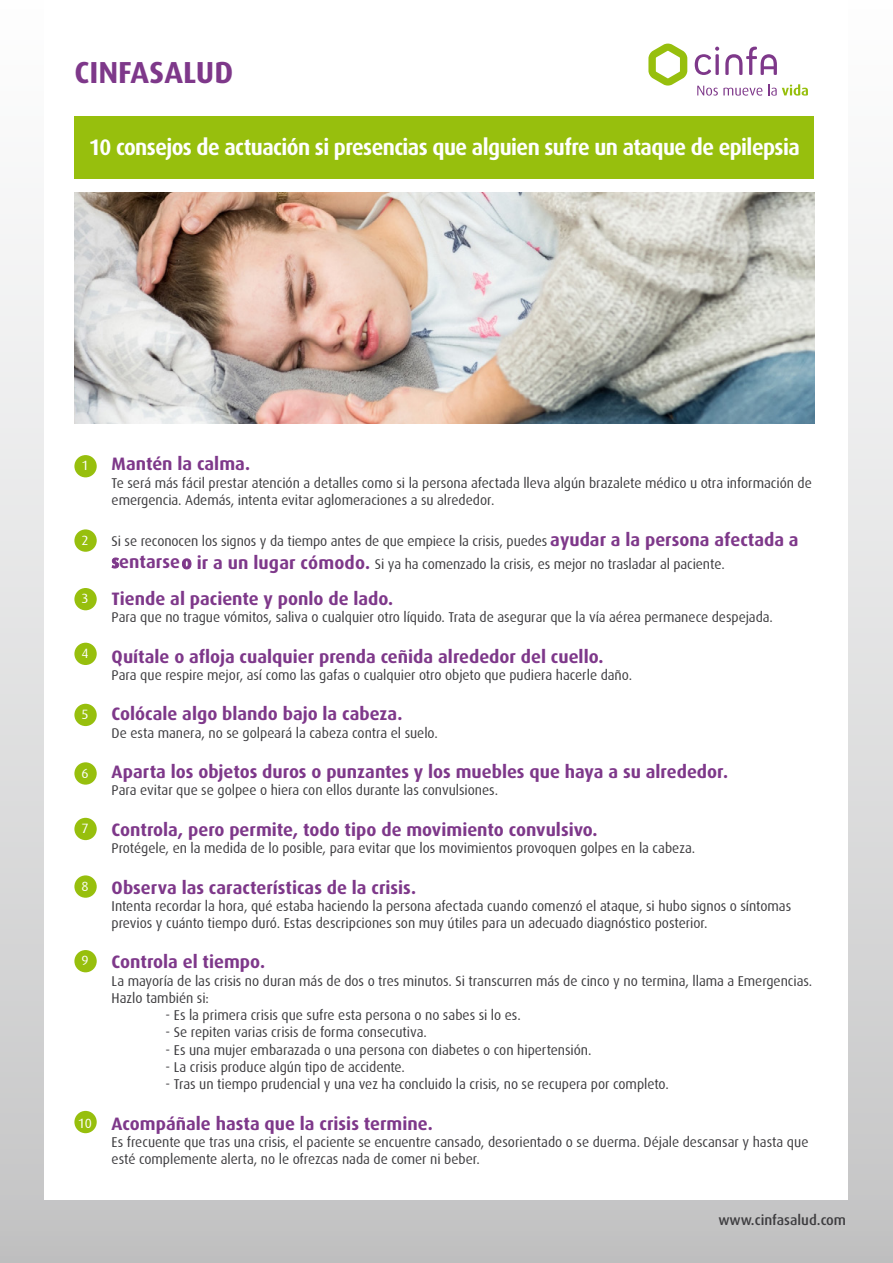
<style>
.page{position:relative;width:893px;height:1263px;background:#fff}
.page>*{position:absolute;margin:0;border:0;box-sizing:border-box;transform-origin:0 0}
.t1{font:700 30.45px "Dax";color:#7e388a}
.t2{font:700 22.5px "Dax";letter-spacing:-.025em;color:#fff;scale:.94 1}
.t3{font:700 18px "Dax";color:#7e388a}
.t4{font:14.25px/17.2px "Dax";letter-spacing:-.005em;color:#3e3d40;scale:.96 1}
.t5{font:500 14.25px "Dax";color:#3e3d40}
.t6{font:13.5px "Dax";color:#fff}
.s1{font-weight:700;font-size:18px;color:#7e388a}
</style>
<div class="page">
<div style="left:0;top:0;width:893px;height:1263px;background:linear-gradient(to bottom,#fff,#c6c6c7)"></div>
<div style="left:45px;top:0;width:803px;height:1199px;background:#fff"></div>
<svg style="left:725px;top:47px;width:52px;height:28px"></svg>
<svg style="left:695px;top:47px;width:24px;height:28px"></svg>
<svg style="left:648px;top:44px;width:39px;height:42px"></svg>
<svg style="left:697px;top:86px;width:65px;height:10px"></svg>
<svg style="left:768px;top:84px;width:40px;height:12px"></svg>
<div style="left:74px;top:117px;width:740px;height:62px;background:#97bf0d"></div>
<img style="left:74px;top:192px;width:740px;height:231px">
<div style="left:74px;top:455px;width:23px;height:22px;background:#97bf0d;border-radius:50%"></div>
<div style="left:74px;top:529px;width:23px;height:23px;background:#97bf0d;border-radius:50%"></div>
<div style="left:74px;top:588px;width:23px;height:22px;background:#97bf0d;border-radius:50%"></div>
<div style="left:74px;top:643px;width:23px;height:22px;background:#97bf0d;border-radius:50%"></div>
<div style="left:74px;top:704px;width:23px;height:22px;background:#97bf0d;border-radius:50%"></div>
<div style="left:74px;top:762px;width:23px;height:23px;background:#97bf0d;border-radius:50%"></div>
<div style="left:74px;top:818px;width:23px;height:22px;background:#97bf0d;border-radius:50%"></div>
<div style="left:74px;top:875px;width:23px;height:23px;background:#97bf0d;border-radius:50%"></div>
<div style="left:74px;top:950px;width:23px;height:22px;background:#97bf0d;border-radius:50%"></div>
<div style="left:74px;top:1111px;width:23px;height:22px;background:#97bf0d;border-radius:50%"></div>
<h1 class="t1" style="left:74px;top:55px;width:160px">CINFASALUD</h1>
<h2 class="t2" style="left:89px;top:134px;width:758px">10 consejos de actuación si presencias que alguien sufre un ataque de epilepsia</h2>
<p class="t6" style="left:81px;top:458px;width:9px">1</p>
<p class="t6" style="left:81px;top:533px;width:9px">2</p>
<p class="t6" style="left:81px;top:591px;width:9px">3</p>
<p class="t6" style="left:81px;top:646px;width:9px">4</p>
<p class="t6" style="left:81px;top:707px;width:9px">5</p>
<p class="t6" style="left:81px;top:765px;width:9px">6</p>
<p class="t6" style="left:81px;top:821px;width:9px">7</p>
<p class="t6" style="left:81px;top:879px;width:9px">8</p>
<p class="t6" style="left:81px;top:953px;width:9px">9</p>
<p class="t6" style="left:78px;top:1115px;width:16px">10</p>
<p class="t3" style="left:112px;top:454px;width:140px">Mantén la calma.</p>
<p class="t4" style="left:112px;top:474px;width:731px">Te será más fácil prestar atención a detalles como si la persona afectada lleva algún brazalete médico u otra información de emergencia. Además, intenta evitar aglomeraciones a su alrededor.</p>
<p class="t4" style="left:112px;top:530px;width:717px;line-height:22.8px">Si se reconocen los signos y da tiempo antes de que empiece la crisis, puedes <span class="s1">ayudar a la persona afectada a sentarseo ir a un lugar cómodo.</span> Si ya ha comenzado la crisis, es mejor no trasladar al paciente.</p>
<p class="t3" style="left:112px;top:588px;width:283px">Tiende al paciente y ponlo de lado.</p>
<p class="t4" style="left:112px;top:609px;width:690px">Para que no trague vómitos, saliva o cualquier otro líquido. Trata de asegurar que la vía aérea permanece despejada.</p>
<p class="t3" style="left:112px;top:646px;width:493px">Quítale o afloja cualquier prenda ceñida alrededor del cuello.</p>
<p class="t4" style="left:112px;top:666px;width:544px">Para que respire mejor, así como las gafas o cualquier otro objeto que pudiera hacerle daño.</p>
<p class="t3" style="left:112px;top:704px;width:292px">Colócale algo blando bajo la cabeza.</p>
<p class="t4" style="left:112px;top:724px;width:341px">De esta manera, no se golpeará la cabeza contra el suelo.</p>
<p class="t3" style="left:112px;top:762px;width:618px">Aparta los objetos duros o punzantes y los muebles que haya a su alrededor.</p>
<p class="t4" style="left:112px;top:782px;width:404px">Para evitar que se golpee o hiera con ellos durante las convulsiones.</p>
<p class="t3" style="left:112px;top:819px;width:488px">Controla, pero permite, todo tipo de movimiento convulsivo.</p>
<p class="t4" style="left:112px;top:840px;width:609px">Protégele, en la medida de lo posible, para evitar que los movimientos provoquen golpes en la cabeza.</p>
<p class="t3" style="left:112px;top:877px;width:306px">Observa las características de la crisis.</p>
<p class="t4" style="left:112px;top:897px;width:709px">Intenta recordar la hora, qué estaba haciendo la persona afectada cuando comenzó el ataque, si hubo signos o síntomas previos y cuánto tiempo duró. Estas descripciones son muy útiles para un adecuado diagnóstico posterior.</p>
<p class="t3" style="left:112px;top:952px;width:155px">Controla el tiempo.</p>
<p class="t4" style="left:112px;top:972px;width:731px">La mayoría de las crisis no duran más de dos o tres minutos. Si transcurren más de cinco y no termina, llama a Emergencias.<br>Hazlo también si:</p>
<p class="t4" style="left:166px;top:1007px;width:372px">- Es la primera crisis que sufre esta persona o no sabes si lo es.</p>
<p class="t4" style="left:166px;top:1024px;width:274px">- Se repiten varias crisis de forma consecutiva.</p>
<p class="t4" style="left:166px;top:1041px;width:445px">- Es una mujer embarazada o una persona con diabetes o con hipertensión.</p>
<p class="t4" style="left:166px;top:1058px;width:251px">- La crisis produce algún tipo de accidente.</p>
<p class="t4" style="left:166px;top:1076px;width:526px">- Tras un tiempo prudencial y una vez ha concluido la crisis, no se recupera por completo.</p>
<p class="t3" style="left:112px;top:1113px;width:323px">Acompáñale hasta que la crisis termine.</p>
<p class="t4" style="left:112px;top:1133px;width:727px">Es frecuente que tras una crisis, el paciente se encuentre cansado, desorientado o se duerma. Déjale descansar y hasta que esté complemente alerta, no le ofrezcas nada de comer ni beber.</p>
<p class="t5" style="left:718px;top:1212px;width:129px">www.cinfasalud.com</p>
</div>
